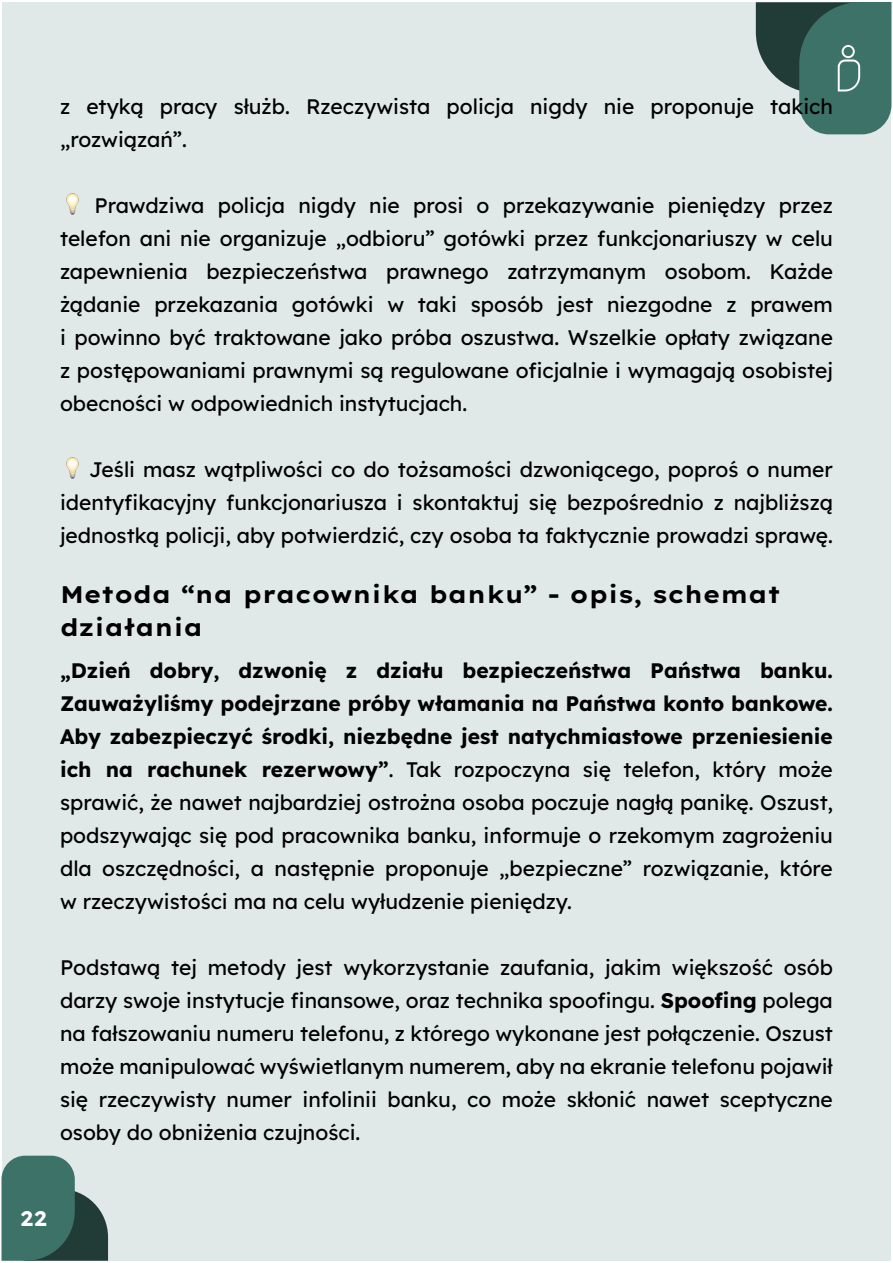
<style>
.page{position:relative;width:893px;height:1263px;background:#fff}
.page>*{position:absolute;margin:0;border:0;box-sizing:border-box;transform-origin:0 0}
.t1{font:24px/33px "Lexend Exa";color:#000}
.t2{font:21px/33px "Lexend Deca";color:#000;text-align:justify}
.t3{font:21px "Lexend Exa";color:#fff}
</style>
<div class="page">
<div style="left:2px;top:2px;width:888px;height:1259px;background:#e1e9e8"></div>
<svg style="left:755px;top:1px;width:137px;height:134px"></svg>
<svg style="left:1px;top:1155px;width:107px;height:106px"></svg>
<p class="t2" style="left:60px;top:89px;width:774px">z etyką pracy służb. Rzeczywista policja nigdy nie proponuje takich „rozwiązań”.</p>
<p class="t2" style="left:60px;top:188px;width:774px;text-indent:34px">Prawdziwa policja nigdy nie prosi o przekazywanie pieniędzy przez telefon ani nie organizuje „odbioru” gotówki przez funkcjonariuszy w celu zapewnienia bezpieczeństwa prawnego zatrzymanym osobom. Każde żądanie przekazania gotówki w taki sposób jest niezgodne z prawem i powinno być traktowane jako próba oszustwa. Wszelkie opłaty związane z postępowaniami prawnymi są regulowane oficjalnie i wymagają osobistej obecności w odpowiednich instytucjach.</p>
<p class="t2" style="left:60px;top:452px;width:774px;text-indent:29px">Jeśli masz wątpliwości co do tożsamości dzwoniącego, poproś o numer identyfikacyjny funkcjonariusza i skontaktuj się bezpośrednio z najbliższą jednostką policji, aby potwierdzić, czy osoba ta faktycznie prowadzi sprawę.</p>
<p class="t1" style="left:60px;top:576px;width:722px">Metoda “na pracownika banku” - opis, schemat działania</p>
<p class="t2" style="left:60px;top:653px;width:774px">„Dzień dobry, dzwonię z działu bezpieczeństwa Państwa banku.<br>Zauważyliśmy podejrzane próby włamania na Państwa konto bankowe.<br>Aby zabezpieczyć środki, niezbędne jest natychmiastowe przeniesienie ich na rachunek rezerwowy”. Tak rozpoczyna się telefon, który może sprawić, że nawet najbardziej ostrożna osoba poczuje nagłą panikę. Oszust, podszywając się pod pracownika banku, informuje o rzekomym zagrożeniu dla oszczędności, a następnie proponuje „bezpieczne” rozwiązanie, które w rzeczywistości ma na celu wyłudzenie pieniędzy.</p>
<p class="t2" style="left:60px;top:950px;width:774px">Podstawą tej metody jest wykorzystanie zaufania, jakim większość osób darzy swoje instytucje finansowe, oraz technika spoofingu. Spoofing polega na fałszowaniu numeru telefonu, z którego wykonane jest połączenie. Oszust może manipulować wyświetlanym numerem, aby na ekranie telefonu pojawił się rzeczywisty numer infolinii banku, co może skłonić nawet sceptyczne osoby do obniżenia czujności.</p>
<p class="t3" style="left:20px;top:1202px;width:28px">22</p>
</div>
